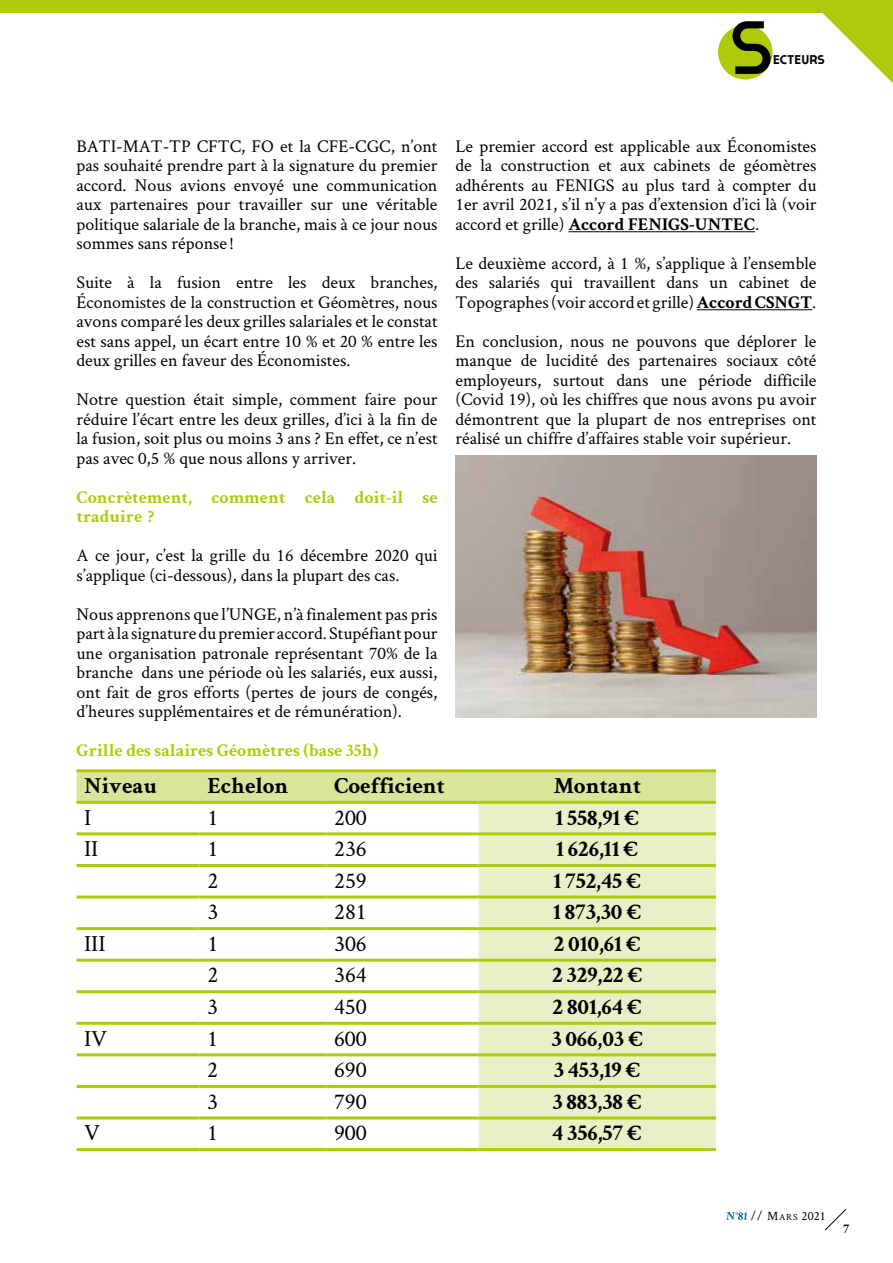
<style>
.page{position:relative;width:893px;height:1263px;background:#fff}
.page>*{position:absolute;margin:0;border:0;box-sizing:border-box;transform-origin:0 0}
.t1{font:700 23.1px "Crimson Text";letter-spacing:-.005em;color:#000}
.t2{font:23.1px "Crimson Text";letter-spacing:-.005em;color:#000}
.t3{font:18.9px "Cassannet";letter-spacing:-.005em;color:#000}
.t4{font:18px/19.5px "Crimson Text";color:#000;text-align:justify}
.t5{font:700 18px/19.5px "Crimson Text";color:#afca0b}
.t6{font:700 13.5px "Crimson Text";color:#000}
.t7{font:12.6px "Crimson Text";color:#000}
.s1{font-weight:700}
.s2{font-weight:700;font-size:12px;color:#fff}
.s3{font-style:inherit}
.s4{font-size:9.45px}
</style>
<div class="page">
<svg style="left:825px;top:1209px;width:21px;height:22px"></svg>
<div style="left:718px;top:25px;width:54px;height:54px;background:#afca0b;border-radius:50%"></div>
<svg style="left:732px;top:21px;width:39px;height:53px"></svg>
<svg style="left:822px;top:13px;width:71px;height:71px"></svg>
<div style="left:0;top:0;width:893px;height:13px;background:#afca0b"></div>
<hr style="left:568px;top:231px;width:187px;height:1px;background:#000">
<hr style="left:697px;top:309px;width:115px;height:1px;background:#000">
<div style="left:77px;top:772px;width:639px;height:29px;background:#dae49b"></div>
<div style="left:479px;top:804px;width:237px;height:344px;background:#e9efc6"></div>
<hr style="left:77px;top:769px;width:123px;height:3px;background:#afca0b">
<hr style="left:200px;top:769px;width:127px;height:3px;background:#afca0b">
<hr style="left:327px;top:769px;width:152px;height:3px;background:#afca0b">
<hr style="left:479px;top:769px;width:237px;height:3px;background:#afca0b">
<hr style="left:77px;top:1148px;width:123px;height:3px;background:#afca0b">
<hr style="left:200px;top:1148px;width:127px;height:3px;background:#afca0b">
<hr style="left:327px;top:1148px;width:152px;height:3px;background:#afca0b">
<hr style="left:479px;top:1148px;width:237px;height:3px;background:#afca0b">
<hr style="left:77px;top:801px;width:123px;height:3px;background:#afca0b">
<hr style="left:200px;top:801px;width:127px;height:3px;background:#afca0b">
<hr style="left:327px;top:801px;width:152px;height:3px;background:#afca0b">
<hr style="left:479px;top:801px;width:237px;height:3px;background:#afca0b">
<hr style="left:77px;top:832px;width:123px;height:3px;background:#afca0b">
<hr style="left:200px;top:832px;width:127px;height:3px;background:#afca0b">
<hr style="left:327px;top:832px;width:152px;height:3px;background:#afca0b">
<hr style="left:479px;top:832px;width:237px;height:3px;background:#afca0b">
<hr style="left:77px;top:864px;width:123px;height:3px;background:#afca0b">
<hr style="left:200px;top:864px;width:127px;height:3px;background:#afca0b">
<hr style="left:327px;top:864px;width:152px;height:3px;background:#afca0b">
<hr style="left:479px;top:864px;width:237px;height:3px;background:#afca0b">
<hr style="left:77px;top:895px;width:123px;height:3px;background:#afca0b">
<hr style="left:200px;top:895px;width:127px;height:3px;background:#afca0b">
<hr style="left:327px;top:895px;width:152px;height:3px;background:#afca0b">
<hr style="left:479px;top:895px;width:237px;height:3px;background:#afca0b">
<hr style="left:77px;top:927px;width:123px;height:3px;background:#afca0b">
<hr style="left:200px;top:927px;width:127px;height:3px;background:#afca0b">
<hr style="left:327px;top:927px;width:152px;height:3px;background:#afca0b">
<hr style="left:479px;top:927px;width:237px;height:3px;background:#afca0b">
<hr style="left:77px;top:959px;width:123px;height:3px;background:#afca0b">
<hr style="left:200px;top:959px;width:127px;height:3px;background:#afca0b">
<hr style="left:327px;top:959px;width:152px;height:3px;background:#afca0b">
<hr style="left:479px;top:959px;width:237px;height:3px;background:#afca0b">
<hr style="left:77px;top:990px;width:123px;height:3px;background:#afca0b">
<hr style="left:200px;top:990px;width:127px;height:3px;background:#afca0b">
<hr style="left:327px;top:990px;width:152px;height:3px;background:#afca0b">
<hr style="left:479px;top:990px;width:237px;height:3px;background:#afca0b">
<hr style="left:77px;top:1022px;width:123px;height:3px;background:#afca0b">
<hr style="left:200px;top:1022px;width:127px;height:3px;background:#afca0b">
<hr style="left:327px;top:1022px;width:152px;height:3px;background:#afca0b">
<hr style="left:479px;top:1022px;width:237px;height:3px;background:#afca0b">
<hr style="left:77px;top:1053px;width:123px;height:3px;background:#afca0b">
<hr style="left:200px;top:1053px;width:127px;height:3px;background:#afca0b">
<hr style="left:327px;top:1053px;width:152px;height:3px;background:#afca0b">
<hr style="left:479px;top:1053px;width:237px;height:3px;background:#afca0b">
<hr style="left:77px;top:1085px;width:123px;height:3px;background:#afca0b">
<hr style="left:200px;top:1085px;width:127px;height:3px;background:#afca0b">
<hr style="left:327px;top:1085px;width:152px;height:3px;background:#afca0b">
<hr style="left:479px;top:1085px;width:237px;height:3px;background:#afca0b">
<hr style="left:77px;top:1116px;width:123px;height:3px;background:#afca0b">
<hr style="left:200px;top:1116px;width:127px;height:3px;background:#afca0b">
<hr style="left:327px;top:1116px;width:152px;height:3px;background:#afca0b">
<hr style="left:479px;top:1116px;width:237px;height:3px;background:#afca0b">
<img style="left:455px;top:455px;width:361px;height:262px">
<p class="t3" style="left:773px;top:46px;width:54px">ecteurs</p>
<p class="t4" style="left:77px;top:135px;width:362px">BATI-MAT-TP CFTC, FO et la CFE-CGC, n’ont pas souhaité prendre part à la signature du premier accord. Nous avions envoyé une communication aux partenaires pour travailler sur une véritable politique salariale de la branche, mais à ce jour nous sommes sans réponse !</p>
<p class="t4" style="left:77px;top:272px;width:362px">Suite à la fusion entre les deux branches, Économistes de la construction et Géomètres, nous avons comparé les deux grilles salariales et le constat est sans appel, un écart entre 10 % et 20 % entre les deux grilles en faveur des Économistes.</p>
<p class="t4" style="left:77px;top:389px;width:362px">Notre question était simple, comment faire pour réduire l’écart entre les deux grilles, d’ici à la fin de la fusion, soit plus ou moins 3 ans ? En effet, ce n’est pas avec 0,5 % que nous allons y arriver.</p>
<p class="t5" style="left:77px;top:486px;width:362px">Concrètement, comment cela doit-il se traduire ?</p>
<p class="t4" style="left:77px;top:545px;width:362px">A ce jour, c’est la grille du 16 décembre 2020 qui s’applique (ci-dessous), dans la plupart des cas.</p>
<p class="t4" style="left:77px;top:603px;width:362px">Nous apprenons que l’UNGE, n’à finalement pas pris part à la signature du premier accord. Stupéfiant pour une organisation patronale représentant 70% de la branche dans une période où les salariés, eux aussi, ont fait de gros efforts (pertes de jours de congés, d’heures supplémentaires et de rémunération).</p>
<p class="t4" style="left:455px;top:135px;width:362px">Le premier accord est applicable aux Économistes de la construction et aux cabinets de géomètres adhérents au FENIGS au plus tard à compter du 1er avril 2021, s’il n’y a pas d’extension d’ici là (voir accord et grille) <span class="s1">Accord FENIGS-UNTEC</span>.</p>
<p class="t4" style="left:455px;top:252px;width:362px">Le deuxième accord, à 1 %, s’applique à l’ensemble des salariés qui travaillent dans un cabinet de Topographes (voir accord et grille) <span class="s1">Accord CSNGT</span>.</p>
<p class="t4" style="left:455px;top:330px;width:362px">En conclusion, nous ne pouvons que déplorer le manque de lucidité des partenaires sociaux côté employeurs, surtout dans une période difficile (Covid 19), où les chiffres que nous avons pu avoir démontrent que la plupart de nos entreprises ont réalisé un chiffre d’affaires stable voir supérieur.</p>
<p class="t5" style="left:77px;top:740px;width:303px">Grille des salaires Géomètres (base 35h)</p>
<p class="t1" style="left:84px;top:771px;width:74px">Niveau</p>
<p class="t1" style="left:207px;top:771px;width:83px">Echelon</p>
<p class="t1" style="left:334px;top:771px;width:112px">Coefficient</p>
<p class="t1" style="left:553px;top:771px;width:89px">Montant</p>
<p class="t2" style="left:84px;top:801px;width:9px">I</p>
<p class="t2" style="left:207px;top:801px;width:12px">1</p>
<p class="t2" style="left:334px;top:801px;width:34px">200</p>
<p class="t1" style="left:555px;top:803px;width:85px">1 558,91 €</p>
<p class="t2" style="left:84px;top:833px;width:16px">II</p>
<p class="t2" style="left:207px;top:833px;width:12px">1</p>
<p class="t2" style="left:334px;top:833px;width:34px">236</p>
<p class="t1" style="left:556px;top:835px;width:83px">1 626,11 €</p>
<p class="t2" style="left:207px;top:864px;width:12px">2</p>
<p class="t2" style="left:334px;top:864px;width:34px">259</p>
<p class="t1" style="left:554px;top:866px;width:89px">1 752,45 €</p>
<p class="t2" style="left:207px;top:896px;width:12px">3</p>
<p class="t2" style="left:334px;top:896px;width:34px">281</p>
<p class="t1" style="left:553px;top:898px;width:90px">1 873,30 €</p>
<p class="t2" style="left:84px;top:928px;width:23px">III</p>
<p class="t2" style="left:207px;top:928px;width:12px">1</p>
<p class="t2" style="left:334px;top:928px;width:34px">306</p>
<p class="t1" style="left:554px;top:929px;width:88px">2 010,61 €</p>
<p class="t2" style="left:207px;top:959px;width:12px">2</p>
<p class="t2" style="left:334px;top:959px;width:34px">364</p>
<p class="t1" style="left:552px;top:961px;width:92px">2 329,22 €</p>
<p class="t2" style="left:207px;top:991px;width:12px">3</p>
<p class="t2" style="left:334px;top:991px;width:34px">450</p>
<p class="t1" style="left:553px;top:992px;width:91px">2 801,64 €</p>
<p class="t2" style="left:84px;top:1022px;width:25px">IV</p>
<p class="t2" style="left:207px;top:1022px;width:12px">1</p>
<p class="t2" style="left:334px;top:1022px;width:34px">600</p>
<p class="t1" style="left:551px;top:1024px;width:93px">3 066,03 €</p>
<p class="t2" style="left:207px;top:1054px;width:12px">2</p>
<p class="t2" style="left:334px;top:1054px;width:34px">690</p>
<p class="t1" style="left:554px;top:1056px;width:88px">3 453,19 €</p>
<p class="t2" style="left:207px;top:1085px;width:12px">3</p>
<p class="t2" style="left:334px;top:1085px;width:34px">790</p>
<p class="t1" style="left:552px;top:1087px;width:91px">3 883,38 €</p>
<p class="t2" style="left:84px;top:1117px;width:17px">V</p>
<p class="t2" style="left:207px;top:1117px;width:12px">1</p>
<p class="t2" style="left:334px;top:1117px;width:34px">900</p>
<p class="t1" style="left:552px;top:1119px;width:91px">4 356,57 €</p>
<p class="t7" style="left:726px;top:1207px;width:101px"><span class="s2">N°81</span> // <span class="s3">M</span><span class="s4">ARS</span> 2021</p>
<p class="t6" style="left:843px;top:1220px;width:8px">7</p>
</div>
